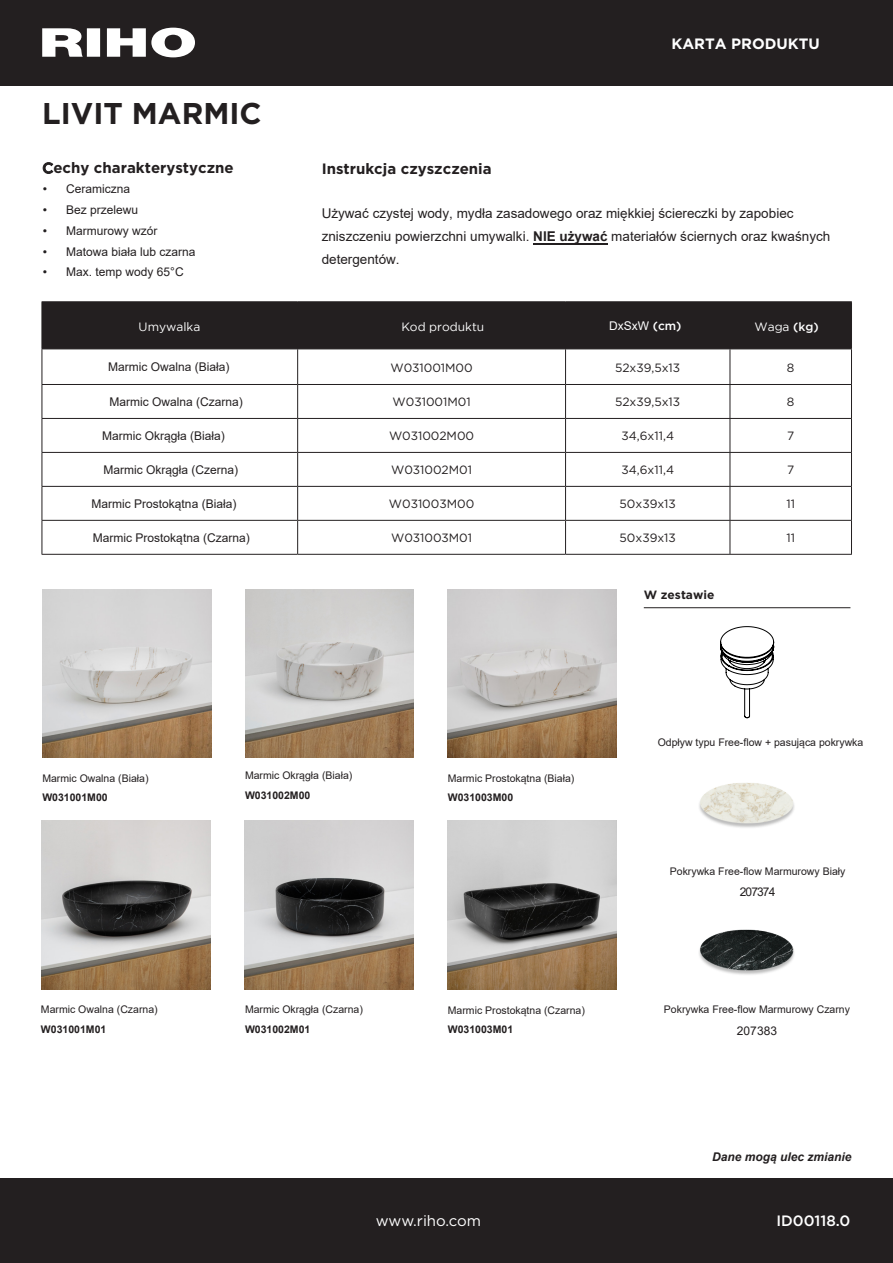
<style>
.page{position:relative;width:893px;height:1263px;background:#fff}
.page>*{position:absolute;margin:0;border:0;box-sizing:border-box;transform-origin:0 0}
.t1{font:700 30px "Gotham";color:#231f20}
.t2{font:700 15px "Gotham";color:#231f20}
.t3{font:700 15px "Gotham";color:#fff}
.t4{font:15px "Gotham";color:#fff}
.t5{font:500 15px "Gotham";color:#fff}
.t6{font:13.5px/22.8px "Arial";color:#231f20}
.t7{font:12px "Arial";color:#231f20}
.t8{font:12px "Gotham";color:#231f20}
.t9{font:12px "Gotham";color:#fff}
.t10{font:italic 700 12px "Arial";color:#231f20}
.t11{font:12px "Arial";color:#fff}
.t12{font:700 12px "Gotham";color:#231f20}
.t13{font:10.5px/19.5px "Arial";color:#231f20}
.s1{font-weight:500}
.s2{font-family:"Gotham"}
.s3{font-weight:700}
.s4{font-family:"Gotham";font-weight:500}
</style>
<div class="page">
<div style="left:0;top:0;width:893px;height:85px;background:#231f20"></div>
<svg style="left:42px;top:28px;width:153px;height:29px"></svg>
<div style="left:43px;top:302px;width:808px;height:46px;background:#231f20"></div>
<hr style="left:42px;top:301px;width:256px;height:1px;background:#231f20">
<hr style="left:42px;top:302px;width:1px;height:46px;background:#231f20">
<hr style="left:298px;top:301px;width:268px;height:1px;background:#231f20">
<hr style="left:297px;top:302px;width:1px;height:46px;background:#231f20">
<hr style="left:566px;top:301px;width:164px;height:1px;background:#231f20">
<hr style="left:565px;top:302px;width:1px;height:46px;background:#231f20">
<hr style="left:730px;top:301px;width:122px;height:1px;background:#231f20">
<hr style="left:730px;top:302px;width:1px;height:46px;background:#231f20">
<hr style="left:851px;top:302px;width:1px;height:46px;background:#231f20">
<hr style="left:42px;top:348px;width:256px;height:1px;background:#231f20">
<hr style="left:42px;top:349px;width:1px;height:35px;background:#231f20">
<hr style="left:298px;top:348px;width:268px;height:1px;background:#231f20">
<hr style="left:297px;top:349px;width:1px;height:35px;background:#231f20">
<hr style="left:566px;top:348px;width:164px;height:1px;background:#231f20">
<hr style="left:565px;top:349px;width:1px;height:35px;background:#231f20">
<hr style="left:730px;top:348px;width:122px;height:1px;background:#231f20">
<hr style="left:730px;top:349px;width:1px;height:35px;background:#231f20">
<hr style="left:851px;top:349px;width:1px;height:35px;background:#231f20">
<hr style="left:42px;top:384px;width:256px;height:1px;background:#231f20">
<hr style="left:42px;top:385px;width:1px;height:33px;background:#231f20">
<hr style="left:298px;top:384px;width:268px;height:1px;background:#231f20">
<hr style="left:297px;top:385px;width:1px;height:33px;background:#231f20">
<hr style="left:566px;top:384px;width:164px;height:1px;background:#231f20">
<hr style="left:565px;top:385px;width:1px;height:33px;background:#231f20">
<hr style="left:730px;top:384px;width:122px;height:1px;background:#231f20">
<hr style="left:730px;top:385px;width:1px;height:33px;background:#231f20">
<hr style="left:851px;top:385px;width:1px;height:33px;background:#231f20">
<hr style="left:42px;top:418px;width:256px;height:1px;background:#231f20">
<hr style="left:42px;top:419px;width:1px;height:33px;background:#231f20">
<hr style="left:298px;top:418px;width:268px;height:1px;background:#231f20">
<hr style="left:297px;top:419px;width:1px;height:33px;background:#231f20">
<hr style="left:566px;top:418px;width:164px;height:1px;background:#231f20">
<hr style="left:565px;top:419px;width:1px;height:33px;background:#231f20">
<hr style="left:730px;top:418px;width:122px;height:1px;background:#231f20">
<hr style="left:730px;top:419px;width:1px;height:33px;background:#231f20">
<hr style="left:851px;top:419px;width:1px;height:33px;background:#231f20">
<hr style="left:42px;top:452px;width:256px;height:1px;background:#231f20">
<hr style="left:42px;top:453px;width:1px;height:33px;background:#231f20">
<hr style="left:298px;top:452px;width:268px;height:1px;background:#231f20">
<hr style="left:297px;top:453px;width:1px;height:33px;background:#231f20">
<hr style="left:566px;top:452px;width:164px;height:1px;background:#231f20">
<hr style="left:565px;top:453px;width:1px;height:33px;background:#231f20">
<hr style="left:730px;top:452px;width:122px;height:1px;background:#231f20">
<hr style="left:730px;top:453px;width:1px;height:33px;background:#231f20">
<hr style="left:851px;top:453px;width:1px;height:33px;background:#231f20">
<hr style="left:42px;top:486px;width:256px;height:1px;background:#231f20">
<hr style="left:42px;top:487px;width:1px;height:33px;background:#231f20">
<hr style="left:298px;top:486px;width:268px;height:1px;background:#231f20">
<hr style="left:297px;top:487px;width:1px;height:33px;background:#231f20">
<hr style="left:566px;top:486px;width:164px;height:1px;background:#231f20">
<hr style="left:565px;top:487px;width:1px;height:33px;background:#231f20">
<hr style="left:730px;top:486px;width:122px;height:1px;background:#231f20">
<hr style="left:730px;top:487px;width:1px;height:33px;background:#231f20">
<hr style="left:851px;top:487px;width:1px;height:33px;background:#231f20">
<hr style="left:42px;top:520px;width:256px;height:1px;background:#231f20">
<hr style="left:42px;top:521px;width:1px;height:33px;background:#231f20">
<hr style="left:298px;top:520px;width:268px;height:1px;background:#231f20">
<hr style="left:297px;top:521px;width:1px;height:33px;background:#231f20">
<hr style="left:566px;top:520px;width:164px;height:1px;background:#231f20">
<hr style="left:565px;top:521px;width:1px;height:33px;background:#231f20">
<hr style="left:730px;top:520px;width:122px;height:1px;background:#231f20">
<hr style="left:730px;top:521px;width:1px;height:33px;background:#231f20">
<hr style="left:851px;top:521px;width:1px;height:33px;background:#231f20">
<hr style="left:42px;top:554px;width:256px;height:1px;background:#231f20">
<hr style="left:298px;top:554px;width:268px;height:1px;background:#231f20">
<hr style="left:566px;top:554px;width:164px;height:1px;background:#231f20">
<hr style="left:730px;top:554px;width:122px;height:1px;background:#231f20">
<div style="left:0;top:1178px;width:893px;height:85px;background:#231f20"></div>
<img style="left:42px;top:589px;width:169px;height:169px">
<img style="left:245px;top:589px;width:169px;height:169px">
<img style="left:448px;top:589px;width:169px;height:169px">
<img style="left:42px;top:821px;width:168px;height:169px">
<img style="left:244px;top:821px;width:169px;height:169px">
<img style="left:447px;top:821px;width:169px;height:169px">
<img style="left:699px;top:929px;width:95px;height:46px">
<img style="left:699px;top:783px;width:96px;height:45px">
<svg style="left:720px;top:626px;width:54px;height:93px"></svg>
<hr style="left:644px;top:607px;width:206px;height:1px;background:#231f20">
<hr style="left:533px;top:243px;width:74px;height:1px;background:#231f20">
<p class="t1" style="left:42px;top:96px;width:221px">LIVIT MARMIC</p>
<p class="t2" style="left:42px;top:159px;width:193px"><span class="s1">C</span>echy charakterystyczne</p>
<p class="t7" style="left:42px;top:181px;width:90px"><span class="s2">•</span> Ceramiczna</p>
<p class="t7" style="left:42px;top:202px;width:98px"><span class="s2">•</span> Bez przelewu</p>
<p class="t7" style="left:42px;top:222px;width:117px"><span class="s2">•</span> Marmurowy wzór</p>
<p class="t7" style="left:42px;top:243px;width:155px"><span class="s2">•</span> Matowa biała lub czarna</p>
<p class="t7" style="left:42px;top:264px;width:143px"><span class="s2">•</span> Max. temp wody 65°C</p>
<p class="t3" style="left:671px;top:35px;width:150px">KARTA PRODUKTU</p>
<p class="t2" style="left:322px;top:160px;width:172px">Instrukcja czyszczenia</p>
<p class="t6" style="left:322px;top:202px;width:510px">Używać czystej wody, mydła zasadowego oraz miękkiej ściereczki by zapobiec zniszczeniu powierzchni umywalki. <span class="s3">NIE używać</span> materiałów ściernych oraz kwaśnych detergentów.</p>
<p class="t9" style="left:139px;top:320px;width:63px">Umywalka</p>
<p class="t9" style="left:401px;top:320px;width:84px">Kod produktu</p>
<p class="t11" style="left:609px;top:318px;width:74px">DxSxW <span class="s4">(cm)</span></p>
<p class="t9" style="left:754px;top:320px;width:66px">Waga <span class="s1">(kg)</span></p>
<p class="t7" style="left:108px;top:359px;width:123px">Marmic Owalna (Biała)</p>
<p class="t8" style="left:390px;top:360px;width:84px">W031001M00</p>
<p class="t8" style="left:615px;top:360px;width:67px">52x39,5x13</p>
<p class="t8" style="left:787px;top:360px;width:9px">8</p>
<p class="t7" style="left:109px;top:394px;width:135px">Marmic Owalna (Czarna)</p>
<p class="t8" style="left:393px;top:394px;width:80px">W031001M01</p>
<p class="t8" style="left:615px;top:394px;width:67px">52x39,5x13</p>
<p class="t8" style="left:787px;top:394px;width:9px">8</p>
<p class="t7" style="left:102px;top:428px;width:124px">Marmic Okrągła (Biała)</p>
<p class="t8" style="left:389px;top:428px;width:87px">W031002M00</p>
<p class="t8" style="left:621px;top:428px;width:54px">34,6x11,4</p>
<p class="t8" style="left:787px;top:428px;width:9px">7</p>
<p class="t7" style="left:103px;top:461px;width:136px">Marmic Okrągła (Czerna)</p>
<p class="t8" style="left:391px;top:462px;width:82px">W031002M01</p>
<p class="t8" style="left:621px;top:462px;width:54px">34,6x11,4</p>
<p class="t8" style="left:787px;top:462px;width:9px">7</p>
<p class="t7" style="left:92px;top:495px;width:146px">Marmic Prostokątna (Biała)</p>
<p class="t8" style="left:389px;top:496px;width:87px">W031003M00</p>
<p class="t8" style="left:620px;top:496px;width:58px">50x39x13</p>
<p class="t8" style="left:786px;top:496px;width:10px">11</p>
<p class="t7" style="left:93px;top:529px;width:158px">Marmic Prostokątna (Czarna)</p>
<p class="t8" style="left:391px;top:530px;width:83px">W031003M01</p>
<p class="t8" style="left:620px;top:530px;width:58px">50x39x13</p>
<p class="t8" style="left:786px;top:530px;width:10px">11</p>
<p class="t12" style="left:644px;top:588px;width:72px">W zestawie</p>
<p class="t13" style="left:42px;top:768px;width:108px">Marmic Owalna (Biała)<br><span class="s3">W031001M00</span></p>
<p class="t13" style="left:245px;top:766px;width:109px">Marmic Okrągła (Biała)<br><span class="s3">W031002M00</span></p>
<p class="t13" style="left:448px;top:768px;width:128px">Marmic Prostokątna (Biała)<br><span class="s3">W031003M00</span></p>
<p class="t13" style="left:658px;top:732px;width:207px">Odpływ typu Free-flow + pasująca pokrywka</p>
<p class="t13" style="left:670px;top:861px;width:177px">Pokrywka Free-flow Marmurowy Biały</p>
<p class="t7" style="left:740px;top:884px;width:37px">207374</p>
<p class="t13" style="left:41px;top:999px;width:118px">Marmic Owalna (Czarna)<br><span class="s3">W031001M01</span></p>
<p class="t13" style="left:245px;top:1000px;width:119px">Marmic Okrągła (Czarna)<br><span class="s3">W031002M01</span></p>
<p class="t13" style="left:448px;top:1000px;width:139px">Marmic Prostokątna (Czarna)<br><span class="s3">W031003M01</span></p>
<p class="t13" style="left:664px;top:999px;width:188px">Pokrywka Free-flow Marmurowy Czarny</p>
<p class="t7" style="left:737px;top:1022px;width:42px">207383</p>
<p class="t10" style="left:712px;top:1148px;width:141px">Dane mogą ulec zmianie</p>
<p class="t4" style="left:376px;top:1211px;width:107px">www.riho.com</p>
<p class="t5" style="left:776px;top:1211px;width:76px">ID00118.0</p>
</div>
